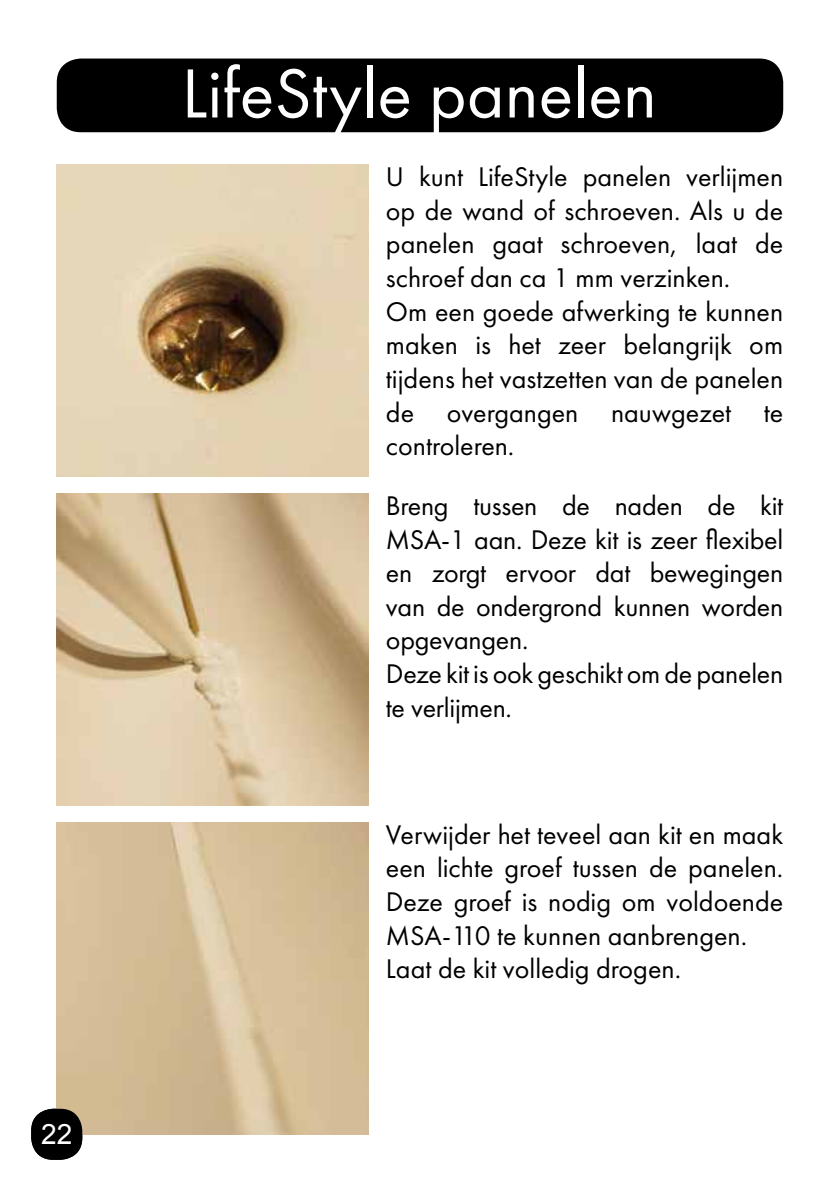
<style>
.page{position:relative;width:840px;height:1191px;background:#fff}
.page>*{position:absolute;margin:0;border:0;box-sizing:border-box;transform-origin:0 0}
.t1{font:72px "Futura PT";color:#fff}
.t2{font:28px/33.6px "Futura PT";color:#000}
.t3{font:28px "Arial";color:#fff}
</style>
<div class="page">
<img style="left:57px;top:822px;width:312px;height:312px">
<img style="left:57px;top:165px;width:312px;height:312px">
<img style="left:57px;top:493px;width:312px;height:312px">
<div style="left:57px;top:59px;width:725px;height:73px;background:#000;border-radius:24px"></div>
<div style="left:31px;top:1108px;width:51px;height:51px;background:#000;border-radius:22px"></div>
<p class="t3" style="left:41px;top:1116px;width:33px">22</p>
<h1 class="t1" style="left:181px;top:51px;width:476px">LifeStyle panelen</h1>
<p class="t2" style="left:386px;top:160px;width:398px">U kunt LifeStyle panelen verlijmen op de wand of schroeven. Als u de panelen gaat schroeven, laat de schroef dan ca 1 mm verzinken.<br>Om een goede afwerking te kunnen maken is het zeer belangrijk om tijdens het vastzetten van de panelen de overgangen nauwgezet te controleren.</p>
<p class="t2" style="left:386px;top:489px;width:398px">Breng tussen de naden de kit<br>MSA-1 aan. Deze kit is zeer flexibel en zorgt ervoor dat bewegingen van de ondergrond kunnen worden opgevangen.<br>Deze kit is ook geschikt om de panelen te verlijmen.</p>
<p class="t2" style="left:386px;top:817px;width:398px">Verwijder het teveel aan kit en maak een lichte groef tussen de panelen.<br>Deze groef is nodig om voldoende<br>MSA-110 te kunnen aanbrengen.<br>Laat de kit volledig drogen.</p>
</div>
